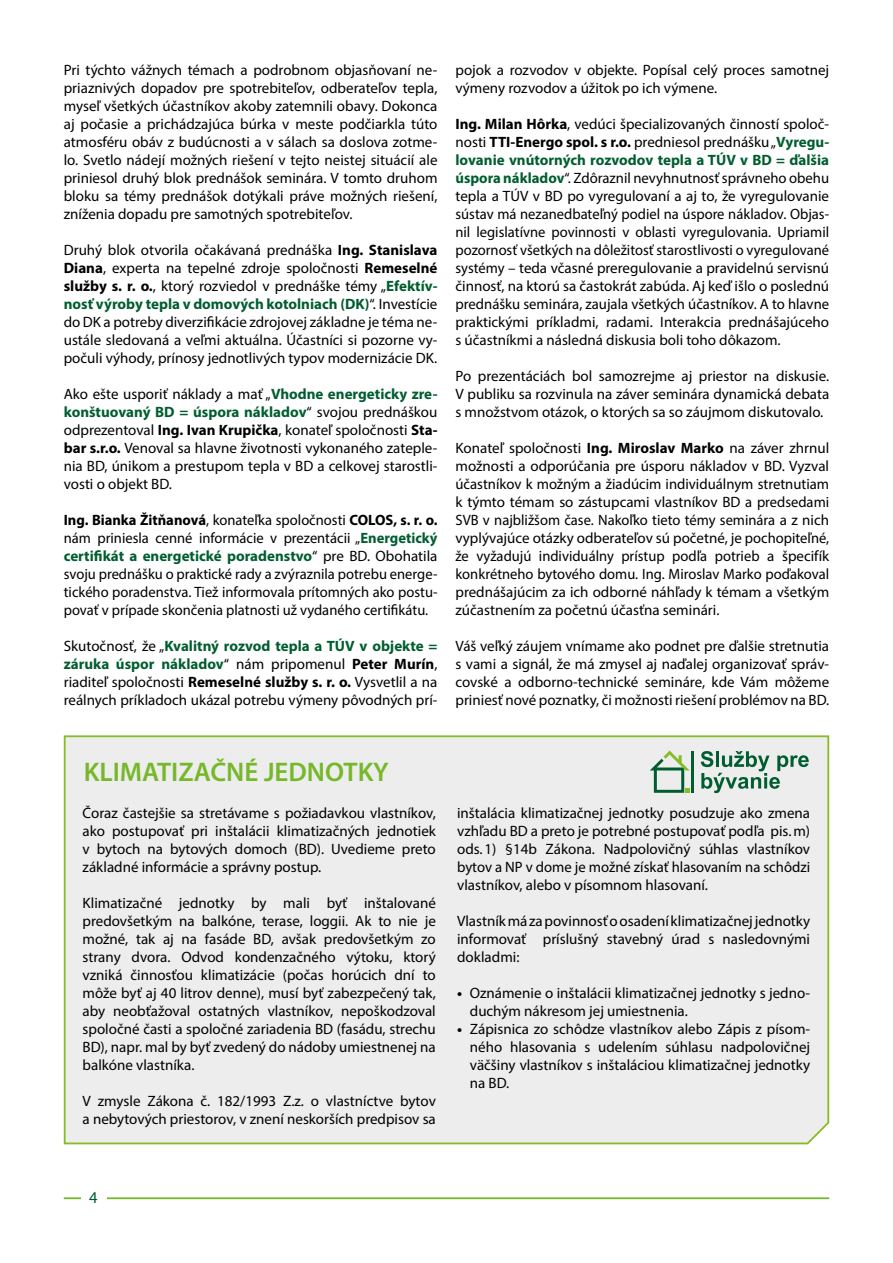
<style>
.page{position:relative;width:893px;height:1263px;background:#fff}
.page>*{position:absolute;margin:0;border:0;box-sizing:border-box;transform-origin:0 0}
.t1{font:600 27px "Myriad Pro";color:#76b82a}
.t2{font:16.5px "Myriad Pro";color:#005d2f}
.t3{font:15px/18px "Myriad Pro";color:#000;text-align:justify}
.s1{font-weight:700}
.s2{font-weight:700;color:#005d2f}
</style>
<div class="page">
<hr style="left:64px;top:1197px;width:765px;height:2px;background:#76b82a">
<div style="left:81px;top:1180px;width:25px;height:33px;background:#fff"></div>
<div style="left:63px;top:735px;width:767px;height:410px;background:#ededed"></div>
<hr style="left:691px;top:751px;width:2px;height:42px;background:#005d2f">
<svg style="left:650px;top:750px;width:40px;height:43px;background:#b6cdb8"></svg>
<svg style="left:701px;top:751px;width:108px;height:42px;background:#acc5b9"></svg>
<p class="t3" style="left:64px;top:61px;width:375px">Pri týchto vážnych témach a podrobnom objasňovaní ne&shy;priaznivých dopadov pre spotrebiteľov, odberateľov tepla, myseľ všetkých účastníkov akoby zatemnili obavy. Dokonca aj počasie a prichádzajúca búrka v meste podčiarkla túto atmosféru obáv z budúcnosti a v sálach sa doslova zotme&shy;lo. Svetlo nádejí možných riešení v tejto neistej situácií ale priniesol druhý blok prednášok seminára. V tomto druhom bloku sa témy prednášok dotýkali práve možných riešení, zníženia dopadu pre samotných spotrebiteľov.</p>
<p class="t3" style="left:64px;top:241px;width:375px">Druhý blok otvorila očakávaná prednáška <span class="s1">Ing. Stanislava Diana</span>, experta na tepelné zdroje spoločnosti <span class="s1">Remeselné služby s. r. o.</span>, ktorý rozviedol v prednáške témy „<span class="s2">Efektív&shy;nosť výroby tepla v domových kotolniach (DK)</span>“. Investície do DK a potreby diverzifikácie zdrojovej základne je téma ne&shy;ustále sledovaná a veľmi aktuálna. Účastníci si pozorne vy&shy;počuli výhody, prínosy jednotlivých typov modernizácie DK.</p>
<p class="t3" style="left:64px;top:385px;width:375px">Ako ešte usporiť náklady a mať „<span class="s2">Vhodne energeticky zre&shy;konštuovaný BD = úspora nákladov</span>“ svojou prednáškou odprezentoval <span class="s1">Ing. Ivan Krupička</span>, konateľ spoločnosti <span class="s1">Sta&shy;bar s.r.o.</span> Venoval sa hlavne životnosti vykonaného zateple&shy;nia BD, únikom a prestupom tepla v BD a celkovej starostli&shy;vosti o objekt BD.</p>
<p class="t3" style="left:64px;top:511px;width:375px"><span class="s1">Ing. Bianka Žitňanová</span>, konateľka spoločnosti <span class="s1">COLOS, s. r. o. </span>nám priniesla cenné informácie v prezentácii „<span class="s2">Energetický certifikát a energetické poradenstvo</span>“ pre BD. Obohatila svoju prednášku o praktické rady a zvýraznila potrebu energe&shy;tického poradenstva. Tiež informovala prítomných ako postu&shy;povať v prípade skončenia platnosti už vydaného certifikátu.</p>
<p class="t3" style="left:64px;top:637px;width:375px">Skutočnosť, že „<span class="s2">Kvalitný rozvod tepla a TÚV v objekte = záruka úspor nákladov</span>“ nám pripomenul <span class="s1">Peter Murín</span>, riaditeľ spoločnosti <span class="s1">Remeselné služby s. r. o.</span> Vysvetlil a na reálnych príkladoch ukázal potrebu výmeny pôvodných prí-</p>
<p class="t3" style="left:455px;top:61px;width:375px">pojok a rozvodov v objekte. Popísal celý proces samotnej výmeny rozvodov a úžitok po ich výmene.</p>
<p class="t3" style="left:455px;top:115px;width:375px"><span class="s1">Ing. Milan Hôrka</span>, vedúci špecializovaných činností spoloč&shy;nosti <span class="s1">TTI-Energo spol. s r.o.</span> predniesol prednášku „<span class="s2">Vyregu&shy;lovanie vnútorných rozvodov tepla a TÚV v BD = ďalšia úspora nákladov</span>“. Zdôraznil nevyhnutnosť správneho obehu tepla a TÚV v BD po vyregulovaní a aj to, že vyregulovanie sústav má nezanedbateľný podiel na úspore nákladov. Objas&shy;nil legislatívne povinnosti v oblasti vyregulovania. Upriamil pozornosť všetkých na dôležitosť starostlivosti o vyregulované systémy – teda včasné preregulovanie a pravidelnú servisnú činnosť, na ktorú sa častokrát zabúda. Aj keď išlo o poslednú prednášku seminára, zaujala všetkých účastníkov. A to hlavne praktickými príkladmi, radami. Interakcia prednášajúceho s účastníkmi a následná diskusia boli toho dôkazom.</p>
<p class="t3" style="left:455px;top:367px;width:375px">Po prezentáciách bol samozrejme aj priestor na diskusie.<br>V publiku sa rozvinula na záver seminára dynamická debata s množstvom otázok, o ktorých sa so záujmom diskutovalo.</p>
<p class="t3" style="left:455px;top:439px;width:375px">Konateľ spoločnosti <span class="s1">Ing. Miroslav Marko</span> na záver zhrnul možnosti a odporúčania pre úsporu nákladov v BD. Vyzval účastníkov k možným a žiadúcim individuálnym stretnutiam k týmto témam so zástupcami vlastníkov BD a predsedami SVB v najbližšom čase. Nakoľko tieto témy seminára a z nich vyplývajúce otázky odberateľov sú početné, je pochopiteľné, že vyžadujú individuálny prístup podľa potrieb a špecifík konkrétneho bytového domu. Ing. Miroslav Marko poďakoval prednášajúcim za ich odborné náhľady k témam a všetkým zúčastnením za početnú účasťna seminári.</p>
<p class="t3" style="left:455px;top:637px;width:375px">Váš veľký záujem vnímame ako podnet pre ďalšie stretnutia s vami a signál, že má zmysel aj naďalej organizovať správ&shy;covské a odborno-technické semináre, kde Vám môžeme priniesť nové poznatky, či možnosti riešení problémov na BD.</p>
<h1 class="t1" style="left:84px;top:755px;width:306px">KLIMATIZAČNÉ JEDNOTKY</h1>
<p class="t3" style="left:83px;top:804px;width:355px">Čoraz častejšie sa stretávame s požiadavkou vlastníkov, ako postupovať pri inštalácii klimatizačných jednotiek v bytoch na bytových domoch (BD). Uvedieme preto základné informácie a správny postup.</p>
<p class="t3" style="left:83px;top:894px;width:355px">Klimatizačné jednotky by mali byť inštalované predovšetkým na balkóne, terase, loggii. Ak to nie je možné, tak aj na fasáde BD, avšak predovšetkým zo strany dvora. Odvod kondenzačného výtoku, ktorý vzniká činnosťou klimatizácie (počas horúcich dní to môže byť aj 40 litrov denne), musí byť zabezpečený tak, aby neobťažoval ostatných vlastníkov, nepoškodzoval spoločné časti a spoločné zariadenia BD (fasádu, strechu BD), napr. mal by byť zvedený do nádoby umiestnenej na balkóne vlastníka.</p>
<p class="t3" style="left:83px;top:1092px;width:355px">V zmysle Zákona č. 182/1993 Z.z. o vlastníctve bytov a nebytových priestorov, v znení neskorších predpisov sa</p>
<p class="t3" style="left:457px;top:804px;width:355px">inštalácia klimatizačnej jednotky posudzuje ako zmena vzhľadu BD a preto je potrebné postupovať podľa pis.m) ods.1) §14b Zákona. Nadpolovičný súhlas vlastníkov bytov a NP v dome je možné získať hlasovaním na schôdzi vlastníkov, alebo v písomnom hlasovaní.</p>
<p class="t3" style="left:457px;top:912px;width:355px">Vlastník má za povinnosť o osadení klimatizačnej jednotky informovať príslušný stavebný úrad s nasledovnými dokladmi:</p>
<p class="t3" style="left:470px;top:984px;width:342px;text-indent:-13px"><span class="s1">•</span> Oznámenie o inštalácii klimatizačnej jednotky s jedno&shy;duchým nákresom jej umiestnenia.</p>
<p class="t3" style="left:470px;top:1020px;width:342px;text-indent:-13px"><span class="s1">•</span> Zápisnica zo schôdze vlastníkov alebo Zápis z písom&shy;ného hlasovania s udelením súhlasu nadpolovičnej väčšiny vlastníkov s inštaláciou klimatizačnej jednotky na BD.</p>
<p class="t2" style="left:89px;top:1187px;width:10px">4</p>
</div>
